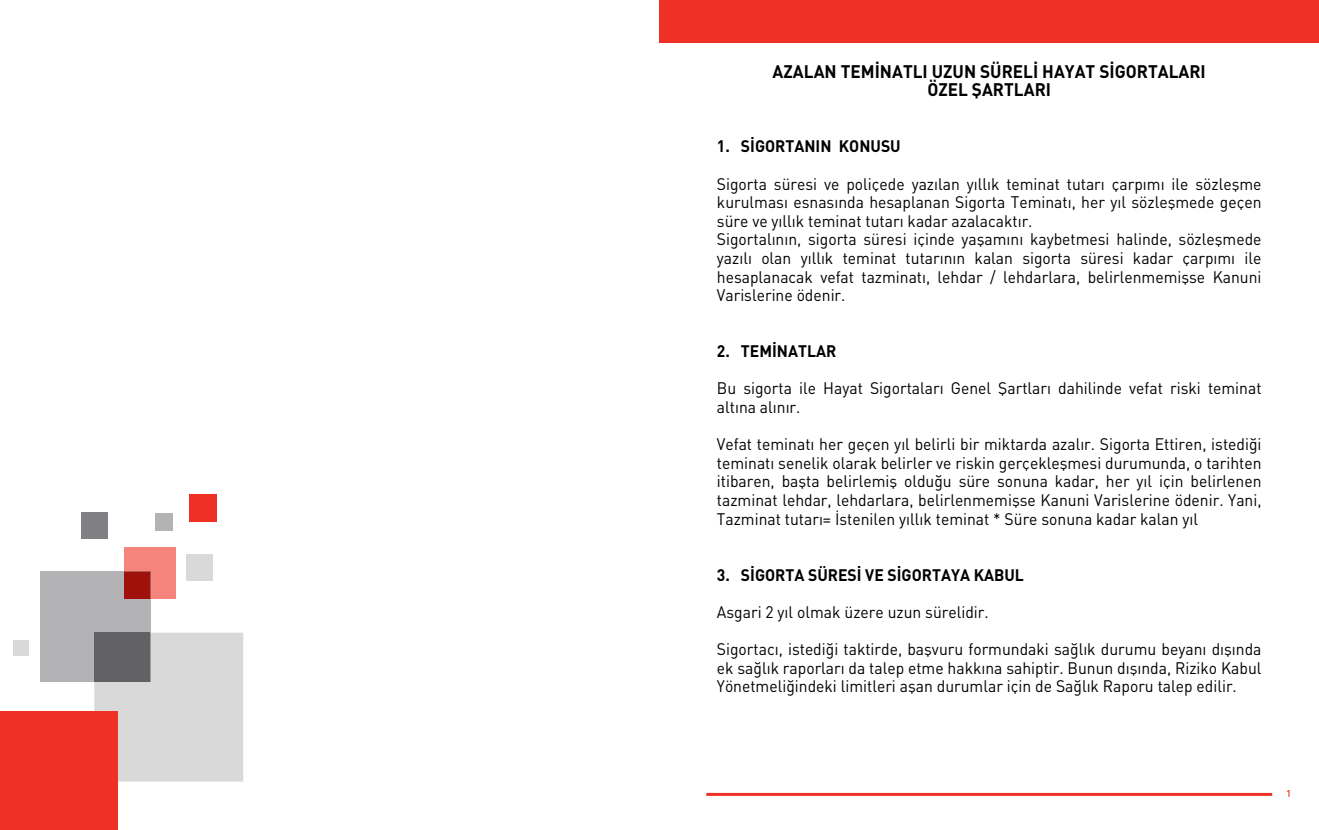
<style>
.page{position:relative;width:1319px;height:830px;background:#fff}
.page>*{position:absolute;margin:0;border:0;box-sizing:border-box;transform-origin:0 0}
.t1{font:18px/18.6px "DINBEK Bold";color:#000;text-align:center;scale:.95 1}
.t2{font:16.5px/18.6px "DIN Bek";color:#000;scale:.95 1}
.t3{font:16.5px "DINBEK Bold";color:#000;scale:.95 1}
.t4{font:500 9.75px "DI Nbek";color:#ee3124}
</style>
<div class="page">
<hr style="left:706px;top:792px;width:565px;height:3px;background:#ee3124">
<div style="left:659px;top:0;width:659px;height:43px;background:#ee3124"></div>
<div style="left:94px;top:632px;width:149px;height:149px;background:#d9d9da"></div>
<div style="left:13px;top:639px;width:16px;height:16px;background:#d9d9da"></div>
<div style="left:186px;top:554px;width:26px;height:26px;background:#d9d9da"></div>
<div style="left:0;top:711px;width:118px;height:118px;background:#ee3124"></div>
<div style="left:155px;top:513px;width:18px;height:17px;background:#b3b2b4"></div>
<div style="left:81px;top:512px;width:26px;height:26px;background:#807f83"></div>
<div style="left:189px;top:494px;width:28px;height:28px;background:#ee3124"></div>
<div style="left:124px;top:547px;width:52px;height:51px;background:#f5847c"></div>
<svg style="left:40px;top:571px;width:110px;height:110px;fill:#b3b2b4"></svg>
<p class="t1" style="left:772px;top:61px;width:457px">AZALAN TEMİNATLI UZUN SÜRELİ HAYAT SİGORTALARI<br>ÖZEL ŞARTLARI</p>
<p class="t3" style="left:716px;top:135px;width:195px">1. SİGORTANIN KONUSU</p>
<p class="t2" style="left:716px;top:174px;width:574px">Sigorta süresi ve poliçede yazılan yıllık teminat tutarı çarpımı ile sözleşme kurulması esnasında hesaplanan Sigorta Teminatı, her yıl sözleşmede geçen süre ve yıllık teminat tutarı kadar azalacaktır.<br>Sigortalının, sigorta süresi içinde yaşamını kaybetmesi halinde, sözleşmede yazılı olan yıllık teminat tutarının kalan sigorta süresi kadar çarpımı ile hesaplanacak vefat tazminatı, lehdar / lehdarlara, belirlenmemişse Kanuni Varislerine ödenir.</p>
<p class="t3" style="left:716px;top:340px;width:127px">2. TEMİNATLAR</p>
<p class="t2" style="left:716px;top:378px;width:574px">Bu sigorta ile Hayat Sigortaları Genel Şartları dahilinde vefat riski teminat altına alınır.</p>
<p class="t2" style="left:716px;top:434px;width:574px;text-align:justify">Vefat teminatı her geçen yıl belirli bir miktarda azalır. Sigorta Ettiren, istediği teminatı senelik olarak belirler ve riskin gerçekleşmesi durumunda, o tarihten itibaren, başta belirlemiş olduğu süre sonuna kadar, her yıl için belirlenen tazminat lehdar, lehdarlara, belirlenmemişse Kanuni Varislerine ödenir. Yani, Tazminat tutarı= İstenilen yıllık teminat * Süre sonuna kadar kalan yıl</p>
<p class="t3" style="left:716px;top:563px;width:324px">3. SİGORTA SÜRESİ VE SİGORTAYA KABUL</p>
<p class="t2" style="left:716px;top:602px;width:287px">Asgari 2 yıl olmak üzere uzun sürelidir.</p>
<p class="t2" style="left:716px;top:639px;width:574px;text-align:justify">Sigortacı, istediği taktirde, başvuru formundaki sağlık durumu beyanı dışında ek sağlık raporları da talep etme hakkına sahiptir. Bunun dışında, Riziko Kabul Yönetmeliğindeki limitleri aşan durumlar için de Sağlık Raporu talep edilir.</p>
<p class="t4" style="left:1285px;top:786px;width:7px">1</p>
</div>
